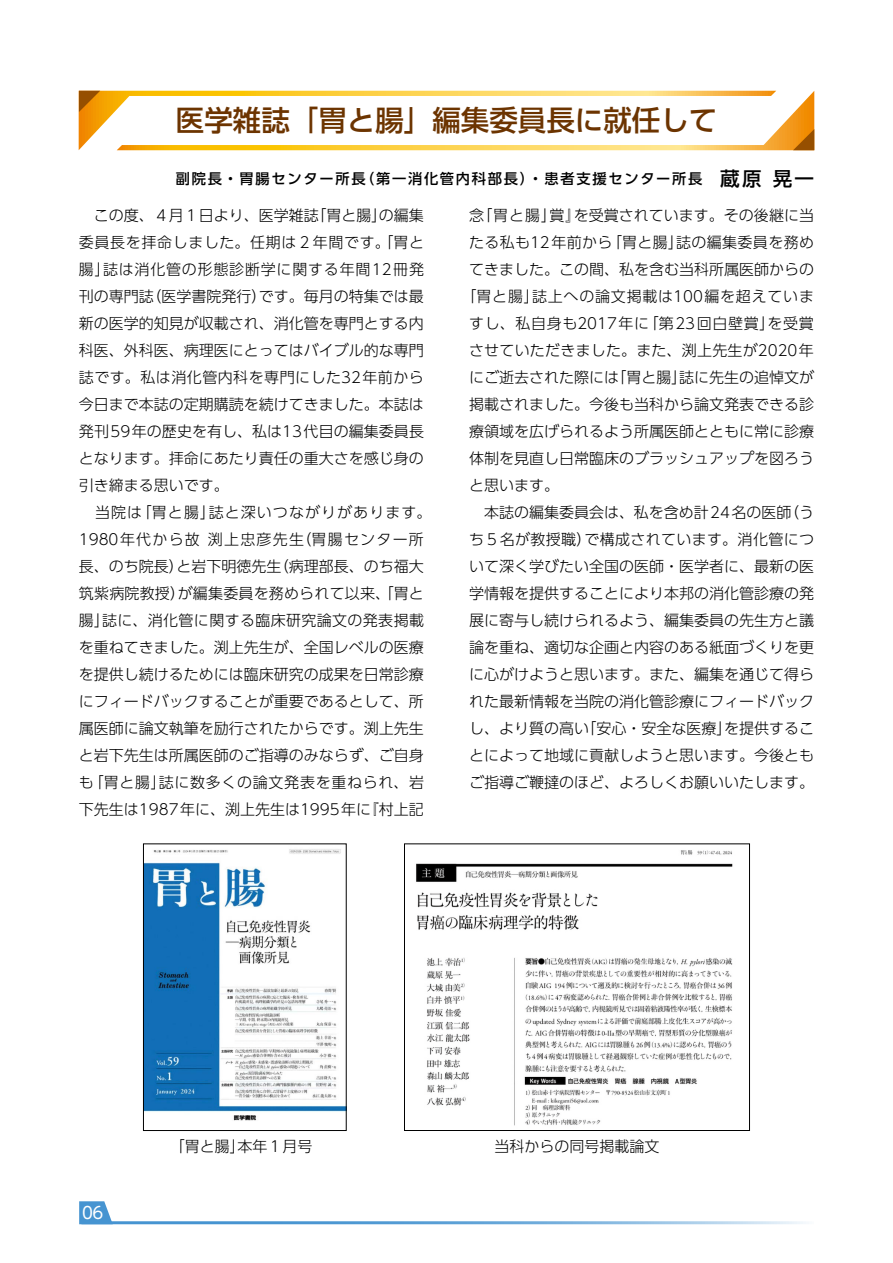
<style>
.page{position:relative;width:893px;height:1263px;background:#fff}
.page>*{position:absolute;margin:0;border:0;box-sizing:border-box;transform-origin:0 0}
.t1{font:500 28.5px "UD Shin Go Pro";color:#6c3400}
.t2{font:16.5px "UD Shin M Go Pro";color:#fff}
.t3{font:300 15px/27px "UD Shin Go Pro";color:#000}
.t4{font:300 15px "UD Shin Go Pro";letter-spacing:.025em;color:#000}
.t5{font:300 15px "UD Shin Go Pro";letter-spacing:.045em;color:#000}
.t6{font:300 15px "UD Shin Go Pro";letter-spacing:.05em;color:#000}
.t7{font:500 14.25px "UD Shin Go Pro";letter-spacing:.12em;color:#000}
.s1{font-size:19.5px}
</style>
<div class="page">
<img style="left:416px;top:850px;width:317px;height:276px">
<div style="left:404px;top:844px;width:346px;height:287px;border:1px solid #000"></div>
<img style="left:145px;top:849px;width:199px;height:272px">
<div style="left:143px;top:844px;width:203px;height:287px;border:1px solid #000"></div>
<svg style="left:79px;top:91px;width:735px;height:59px"></svg>
<svg style="left:79px;top:1201px;width:33px;height:23px"></svg>
<hr style="left:81px;top:1221px;width:733px;height:3px;background:#4694d1">
<h1 class="t1" style="left:176px;top:97px;width:543px">医学雑誌「胃と腸」編集委員長に就任して</h1>
<p class="t7" style="left:176px;top:167px;width:640px">副院長・胃腸センター所長（第一消化管内科部長）・患者支援センター所長　<span class="s1">蔵原 晃一</span></p>
<p class="t3" style="left:79px;top:201px;width:354px">　この度、４月１日より、医学雑誌「胃と腸」の編集委員長を拝命しました。任期は２年間です。「胃と腸」誌は消化管の形態診断学に関する年間12冊発刊の専門誌（医学書院発行）です。毎月の特集では最新の医学的知見が収載され、消化管を専門とする内科医、外科医、病理医にとってはバイブル的な専門誌です。私は消化管内科を専門にした32年前から今日まで本誌の定期購読を続けてきました。本誌は発刊59年の歴史を有し、私は13代目の編集委員長となります。拝命にあたり責任の重大さを感じ身の引き締まる思いです。<br>　当院は「胃と腸」誌と深いつながりがあります。<br>1980年代から故渕上忠彦先生（胃腸センター所長、のち院長）と岩下明徳先生（病理部長、のち福大筑紫病院教授）が編集委員を務められて以来、「胃と腸」誌に、消化管に関する臨床研究論文の発表掲載を重ねてきました。渕上先生が、全国レベルの医療を提供し続けるためには臨床研究の成果を日常診療にフィードバックすることが重要であるとして、所属医師に論文執筆を励行されたからです。渕上先生と岩下先生は所属医師のご指導のみならず、ご自身も「胃と腸」誌に数多くの論文発表を重ねられ、岩下先生は1987年に、渕上先生は1995年に『村上記</p>
<p class="t3" style="left:469px;top:201px;width:347px">念「胃と腸」賞』を受賞されています。その後継に当</p>
<p class="t4" style="left:469px;top:230px;width:347px">たる私も12年前から「胃と腸」誌の編集委員を務め</p>
<p class="t3" style="left:469px;top:255px;width:346px">てきました。この間、私を含む当科所属医師からの</p>
<p class="t6" style="left:461px;top:284px;width:354px">「胃と腸」誌上への論文掲載は100編を超えていま</p>
<p class="t5" style="left:469px;top:311px;width:346px">すし、私自身も2017年に「第23回白壁賞」を受賞</p>
<p class="t3" style="left:469px;top:336px;width:346px">させていただきました。また、渕上先生が2020年</p>
<p class="t3" style="left:469px;top:363px;width:346px">にご逝去された際には「胃と腸」誌に先生の追悼文が</p>
<p class="t3" style="left:469px;top:390px;width:346px">掲載されました。今後も当科から論文発表できる診</p>
<p class="t3" style="left:469px;top:417px;width:346px">療領域を広げられるよう所属医師とともに常に診療</p>
<p class="t3" style="left:469px;top:444px;width:346px">体制を見直し日常臨床のブラッシュアップを図ろう</p>
<p class="t3" style="left:469px;top:471px;width:91px">と思います。</p>
<p class="t3" style="left:469px;top:498px;width:346px">　本誌の編集委員会は、私を含め計24名の医師（う</p>
<p class="t4" style="left:469px;top:527px;width:347px">ち５名が教授職）で構成されています。消化管につ</p>
<p class="t3" style="left:469px;top:552px;width:346px">いて深く学びたい全国の医師・医学者に、最新の医</p>
<p class="t3" style="left:469px;top:579px;width:346px">学情報を提供することにより本邦の消化管診療の発</p>
<p class="t3" style="left:469px;top:606px;width:346px">展に寄与し続けられるよう、編集委員の先生方と議</p>
<p class="t3" style="left:469px;top:633px;width:346px">論を重ね、適切な企画と内容のある紙面づくりを更</p>
<p class="t3" style="left:469px;top:660px;width:346px">に心がけようと思います。また、編集を通じて得ら</p>
<p class="t3" style="left:469px;top:687px;width:346px">れた最新情報を当院の消化管診療にフィードバック</p>
<p class="t3" style="left:469px;top:714px;width:346px">し、より質の高い「安心・安全な医療」を提供するこ</p>
<p class="t3" style="left:469px;top:741px;width:346px">とによって地域に貢献しようと思います。今後とも</p>
<p class="t3" style="left:469px;top:768px;width:346px">ご指導ご鞭撻のほど、よろしくお願いいたします。</p>
<p class="t2" style="left:82px;top:1199px;width:22px">06</p>
<p class="t3" style="left:170px;top:1133px;width:144px">「胃と腸」本年１月号</p>
<p class="t3" style="left:494px;top:1133px;width:166px">当科からの同号掲載論文</p>
</div>
